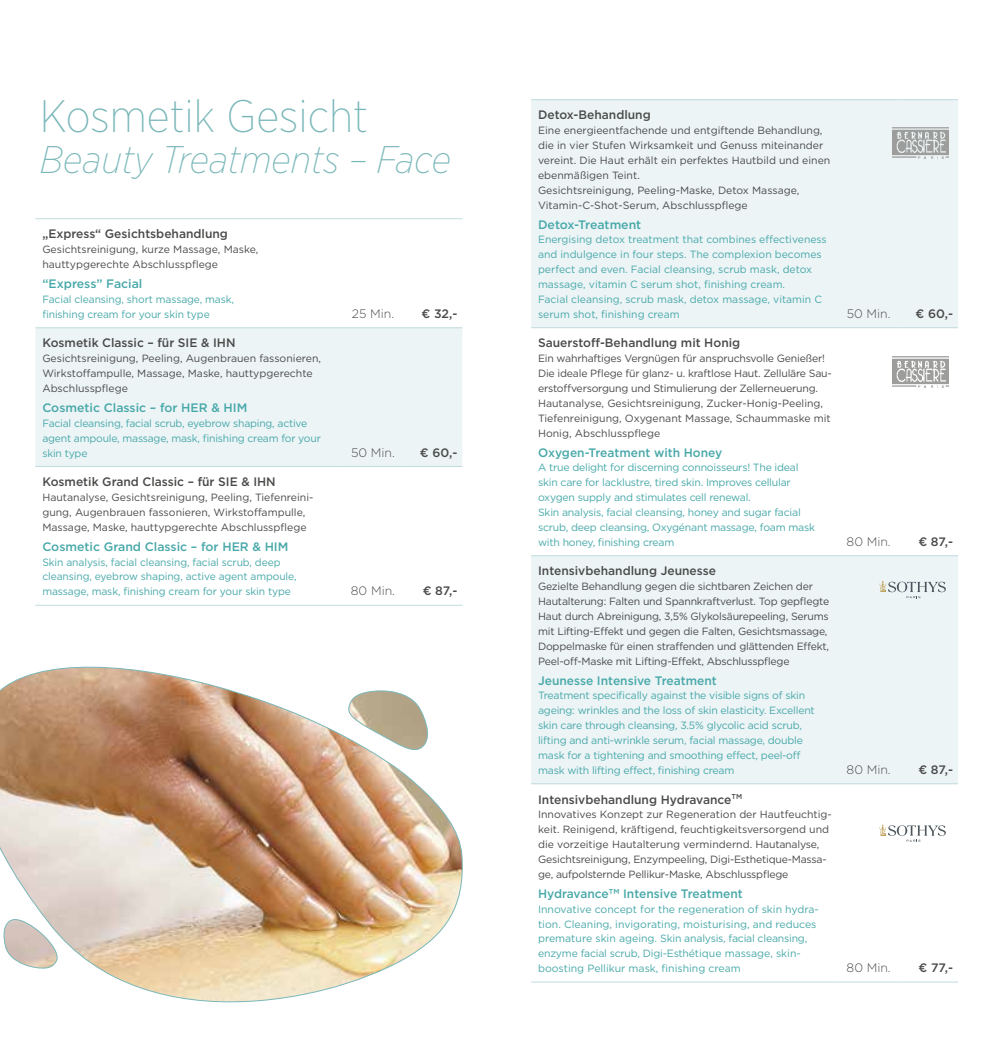
<style>
.page{position:relative;width:993px;height:1042px;background:#fff}
.page>*{position:absolute;margin:0;border:0;box-sizing:border-box;transform-origin:0 0}
.t1{font:200 45.5px "Gotham Narrow";color:#7ab7b9}
.t2{font:italic 200 38.5px "Gotham Narrow";color:#7ab7b9}
.t3{font:500 12.25px "Gotham";color:#4a4a49}
.t4{font:500 12.25px "Gotham";color:#48a8a9}
.t5{font:300 12.25px "Gotham";color:#4a4a49}
.t6{font:10.5px/14.9px "Gotham";letter-spacing:-.02em;color:#48a8a9}
.t7{font:10.5px/14.9px "Gotham";color:#4a4a49}
.t8{font:10.5px/14.9px "Gotham";letter-spacing:-.02em;color:#4a4a49}
.t9{font:10.5px/14.9px "Gotham";color:#48a8a9}
</style>
<div class="page">
<div style="left:35px;top:328px;width:427px;height:138px;background:#ecf4f6"></div>
<hr style="left:35px;top:218px;width:308px;height:1px;background:#c0dbde">
<hr style="left:343px;top:218px;width:59px;height:1px;background:#c0dbde">
<hr style="left:402px;top:218px;width:60px;height:1px;background:#c0dbde">
<hr style="left:35px;top:327px;width:308px;height:1px;background:#c0dbde">
<hr style="left:343px;top:327px;width:59px;height:1px;background:#c0dbde">
<hr style="left:402px;top:327px;width:60px;height:1px;background:#c0dbde">
<hr style="left:35px;top:466px;width:308px;height:1px;background:#c0dbde">
<hr style="left:343px;top:466px;width:59px;height:1px;background:#c0dbde">
<hr style="left:402px;top:466px;width:60px;height:1px;background:#c0dbde">
<hr style="left:35px;top:605px;width:308px;height:1px;background:#c0dbde">
<hr style="left:343px;top:605px;width:59px;height:1px;background:#c0dbde">
<hr style="left:402px;top:605px;width:60px;height:1px;background:#c0dbde">
<svg style="left:531px;top:100px;width:426px;height:683px;fill:#ecf4f6"></svg>
<hr style="left:531px;top:99px;width:307px;height:1px;background:#c0dbde">
<hr style="left:838px;top:99px;width:60px;height:1px;background:#c0dbde">
<hr style="left:898px;top:99px;width:59px;height:1px;background:#c0dbde">
<hr style="left:531px;top:327px;width:307px;height:1px;background:#c0dbde">
<hr style="left:838px;top:327px;width:60px;height:1px;background:#c0dbde">
<hr style="left:898px;top:327px;width:59px;height:1px;background:#c0dbde">
<hr style="left:531px;top:555px;width:307px;height:1px;background:#c0dbde">
<hr style="left:838px;top:555px;width:60px;height:1px;background:#c0dbde">
<hr style="left:898px;top:555px;width:59px;height:1px;background:#c0dbde">
<hr style="left:531px;top:783px;width:307px;height:1px;background:#c0dbde">
<hr style="left:838px;top:783px;width:60px;height:1px;background:#c0dbde">
<hr style="left:898px;top:783px;width:59px;height:1px;background:#c0dbde">
<hr style="left:531px;top:981px;width:307px;height:1px;background:#c0dbde">
<hr style="left:838px;top:981px;width:60px;height:1px;background:#c0dbde">
<hr style="left:898px;top:981px;width:59px;height:1px;background:#c0dbde">
<svg style="left:879px;top:581px;width:66px;height:17px"></svg>
<img style="left:0;top:666px;width:463px;height:337px">
<img style="left:892px;top:125px;width:55px;height:33px">
<img style="left:892px;top:354px;width:55px;height:33px">
<svg style="left:879px;top:824px;width:66px;height:18px"></svg>
<h1 class="t1" style="left:40px;top:88px;width:329px">Kosmetik Gesicht</h1>
<h2 class="t2" style="left:40px;top:136px;width:413px">Beauty Treatments – Face</h2>
<p class="t3" style="left:42px;top:226px;width:187px">„Express“ Gesichtsbehandlung</p>
<p class="t7" style="left:42px;top:242px;width:217px">Gesichtsreinigung, kurze Massage, Maske, hauttypgerechte Abschlusspflege</p>
<p class="t4" style="left:42px;top:276px;width:101px">“Express” Facial</p>
<p class="t6" style="left:42px;top:292px;width:193px">Facial cleansing, short massage, mask, finishing cream for your skin type</p>
<p class="t3" style="left:42px;top:335px;width:194px">Kosmetik Classic – für SIE &amp; IHN</p>
<p class="t7" style="left:42px;top:351px;width:280px">Gesichtsreinigung, Peeling, Augenbrauen fassonieren,<br>Wirkstoffampulle, Massage, Maske, hauttypgerechte<br>Abschlusspflege</p>
<p class="t4" style="left:42px;top:400px;width:206px">Cosmetic Classic – for HER &amp; HIM</p>
<p class="t6" style="left:42px;top:415px;width:280px">Facial cleansing, facial scrub, eyebrow shaping, active agent ampoule, massage, mask, finishing cream for your skin type</p>
<p class="t3" style="left:42px;top:474px;width:235px">Kosmetik Grand Classic – für SIE &amp; IHN</p>
<p class="t7" style="left:42px;top:490px;width:272px">Hautanalyse, Gesichtsreinigung, Peeling, Tiefenreini&shy;gung, Augenbrauen fassonieren, Wirkstoffampulle,<br>Massage, Maske, hauttypgerechte Abschlusspflege</p>
<p class="t4" style="left:42px;top:538px;width:247px">Cosmetic Grand Classic – for HER &amp; HIM</p>
<p class="t6" style="left:42px;top:554px;width:256px">Skin analysis, facial cleansing, facial scrub, deep cleansing, eyebrow shaping, active agent ampoule, massage, mask, finishing cream for your skin type</p>
<p class="t5" style="left:352px;top:306px;width:44px">25 Min.</p>
<p class="t3" style="left:421px;top:305px;width:37px">€ 32,-</p>
<p class="t5" style="left:351px;top:444px;width:45px">50 Min.</p>
<p class="t3" style="left:420px;top:444px;width:39px">€ 60,-</p>
<p class="t5" style="left:351px;top:583px;width:46px">80 Min.</p>
<p class="t3" style="left:422px;top:583px;width:36px">€ 87,-</p>
<p class="t3" style="left:538px;top:107px;width:114px">Detox-Behandlung</p>
<p class="t7" style="left:538px;top:123px;width:294px">Eine energieentfachende und entgiftende Behandlung, die in vier Stufen Wirksamkeit und Genuss miteinander vereint. Die Haut erhält ein perfektes Hautbild und einen ebenmäßigen Teint.<br>Gesichtsreinigung, Peeling-Maske, Detox Massage, Vitamin-C-Shot-Serum, Abschlusspflege</p>
<p class="t4" style="left:538px;top:216px;width:105px">Detox-Treatment</p>
<p class="t9" style="left:538px;top:232px;width:290px">Energising detox treatment that combines effectiveness and indulgence in four steps. The complexion becomes perfect and even. Facial cleansing, scrub mask, detox massage, vitamin C serum shot, finishing cream.<br>Facial cleansing, scrub mask, detox massage, vitamin C serum shot, finishing cream</p>
<p class="t3" style="left:538px;top:335px;width:204px">Sauerstoff-Behandlung mit Honig</p>
<p class="t8" style="left:538px;top:351px;width:295px">Ein wahrhaftiges Vergnügen für anspruchsvolle Genießer!<br>Die ideale Pflege für glanz- u. kraftlose Haut. Zelluläre Sau&shy;erstoffversorgung und Stimulierung der Zellerneuerung.<br>Hautanalyse, Gesichtsreinigung, Zucker-Honig-Peeling, Tiefenreinigung, Oxygenant Massage, Schaummaske mit Honig, Abschlusspflege</p>
<p class="t4" style="left:538px;top:444px;width:186px">Oxygen-Treatment with Honey</p>
<p class="t6" style="left:538px;top:460px;width:278px">A true delight for discerning connoisseurs! The ideal skin care for lacklustre, tired skin. Improves cellular oxygen supply and stimulates cell renewal.<br>Skin analysis, facial cleansing, honey and sugar facial scrub, deep cleansing, Oxygénant massage, foam mask with honey, finishing cream</p>
<p class="t3" style="left:538px;top:563px;width:179px">Intensivbehandlung Jeunesse</p>
<p class="t8" style="left:538px;top:579px;width:292px">Gezielte Behandlung gegen die sichtbaren Zeichen der Hautalterung: Falten und Spannkraftverlust. Top gepflegte Haut durch Abreinigung, 3,5% Glykolsäurepeeling, Serums mit Lifting-Effekt und gegen die Falten, Gesichtsmassage, Doppelmaske für einen straffenden und glättenden Effekt, Peel-off-Maske mit Lifting-Effekt, Abschlusspflege</p>
<p class="t4" style="left:538px;top:672px;width:180px">Jeunesse Intensive Treatment</p>
<p class="t6" style="left:538px;top:688px;width:278px">Treatment specifically against the visible signs of skin ageing: wrinkles and the loss of skin elasticity. Excellent skin care through cleansing, 3.5% glycolic acid scrub, lifting and anti-wrinkle serum, facial massage, double mask for a tightening and smoothing effect, peel-off mask with lifting effect, finishing cream</p>
<p class="t3" style="left:538px;top:791px;width:205px">Intensivbehandlung Hydravance<sup>TM</sup></p>
<p class="t7" style="left:538px;top:807px;width:295px">Innovatives Konzept zur Regeneration der Hautfeuchtig&shy;keit. Reinigend, kräftigend, feuchtigkeitsversorgend und die vorzeitige Hautalterung vermindernd. Hautanalyse, Gesichtsreinigung, Enzympeeling, Digi-Esthetique-Massa&shy;ge, aufpolsternde Pellikur-Maske, Abschlusspflege</p>
<p class="t4" style="left:538px;top:885px;width:206px">Hydravance<sup>TM</sup> Intensive Treatment</p>
<p class="t9" style="left:538px;top:901px;width:282px">Innovative concept for the regeneration of skin hydra&shy;tion. Cleaning, invigorating, moisturising, and reduces premature skin ageing. Skin analysis, facial cleansing, enzyme facial scrub, Digi-Esthétique massage, skin&shy;boosting Pellikur mask, finishing cream</p>
<p class="t5" style="left:846px;top:306px;width:45px">50 Min.</p>
<p class="t3" style="left:915px;top:305px;width:39px">€ 60,-</p>
<p class="t5" style="left:846px;top:534px;width:46px">80 Min.</p>
<p class="t3" style="left:918px;top:533px;width:36px">€ 87,-</p>
<p class="t5" style="left:846px;top:762px;width:46px">80 Min.</p>
<p class="t3" style="left:918px;top:761px;width:36px">€ 87,-</p>
<p class="t5" style="left:846px;top:960px;width:46px">80 Min.</p>
<p class="t3" style="left:918px;top:960px;width:36px">€ 77,-</p>
</div>
